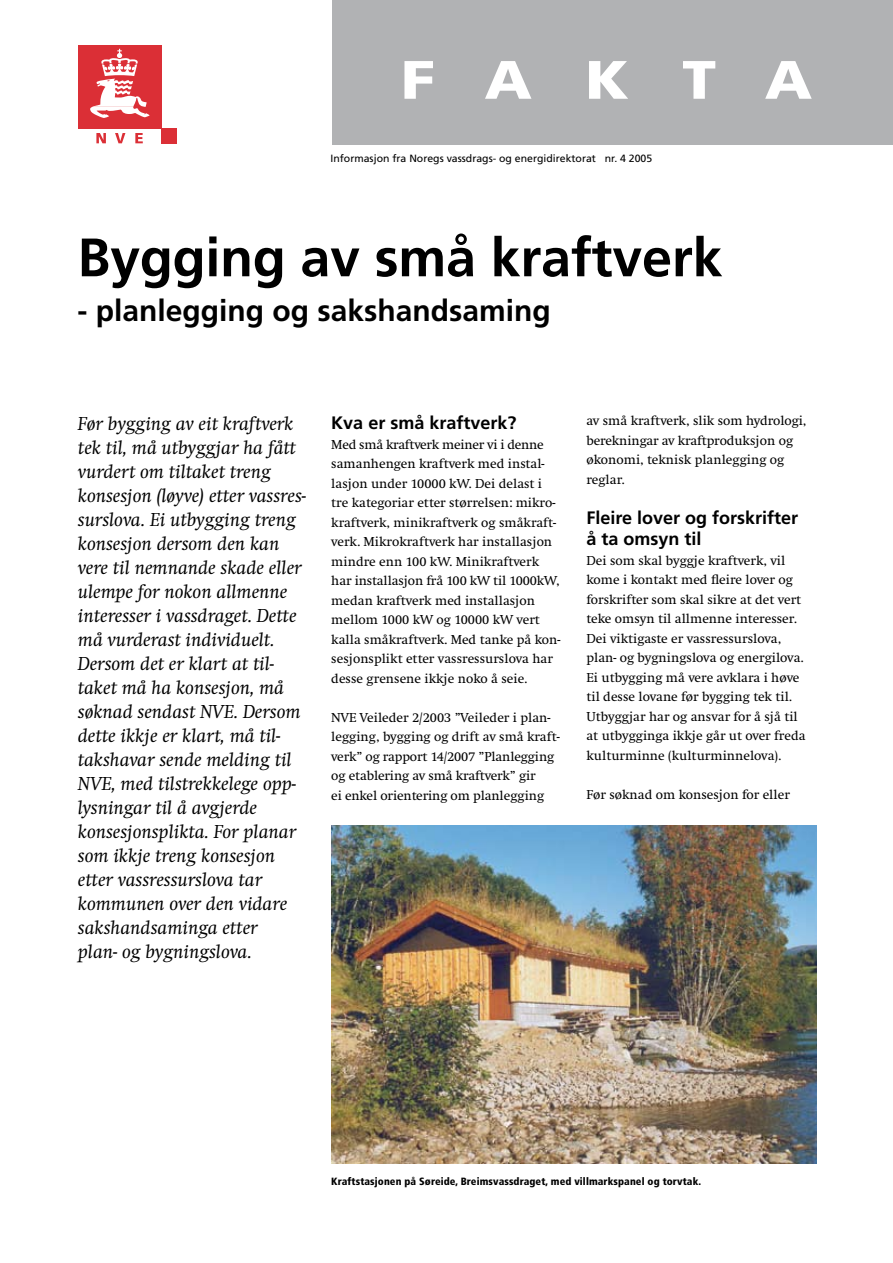
<style>
.page{position:relative;width:893px;height:1263px;background:#fff}
.page>*{position:absolute;margin:0;border:0;box-sizing:border-box;transform-origin:0 0}
.t1{font:700 54px "Frutiger";letter-spacing:-.005em;color:#000}
.t2{font:900 54px "Frutiger";letter-spacing:.845em;color:#fff;scale:1.13 1}
.t3{font:700 30px "Frutiger";color:#000}
.t4{font:italic 19.5px/24px "Swift EF";color:#000}
.t5{font:700 18px/21px "Frutiger";color:#000}
.t6{font:13.5px/19.5px "Swift EF";color:#000}
.t7{font:900 condensed 10.5px "Frutiger";letter-spacing:.01em;color:#000}
.t8{font:10.5px "Frutiger";color:#000}
</style>
<div class="page">
<svg style="left:96px;top:133px;width:10px;height:10px"></svg>
<svg style="left:115px;top:133px;width:10px;height:10px"></svg>
<svg style="left:135px;top:133px;width:8px;height:10px"></svg>
<div style="left:78px;top:45px;width:84px;height:84px;background:#db2f36"></div>
<div style="left:162px;top:129px;width:14px;height:15px;background:#db2f36"></div>
<svg style="left:90px;top:49px;width:60px;height:69px"></svg>
<div style="left:332px;top:0;width:561px;height:145px;background:#b1b2b4"></div>
<img style="left:331px;top:825px;width:485px;height:338px">
<h1 class="t2" style="left:401px;top:47px;width:366px">FAKTA</h1>
<p class="t8" style="left:331px;top:153px;width:323px">Informasjon fra Noregs vassdrags- og energidirektorat nr. 4 2005</p>
<h1 class="t1" style="left:77px;top:226px;width:647px">Bygging av små kraftverk</h1>
<h2 class="t3" style="left:77px;top:293px;width:475px">- planlegging og sakshandsaming</h2>
<p class="t4" style="left:78px;top:412px;width:230px">Før bygging av eit kraftverk tek til, må utbyggjar ha fått vurdert om tiltaket treng konsesjon (løyve) etter vassres&shy;surslova. Ei utbygging treng konsesjon dersom den kan vere til nemnande skade eller ulempe for nokon allmenne interesser i vassdraget. Dette må vurderast individuelt.<br>Dersom det er klart at til&shy;taket må ha konsesjon, må søknad sendast NVE. Dersom dette ikkje er klart, må til&shy;takshavar sende melding til<br>NVE, med tilstrekkelege opp&shy;lysningar til å avgjerde konsesjonsplikta. For planar som ikkje treng konsesjon etter vassressurslova tar kommunen over den vidare sakshandsaminga etter<br>plan- og bygningslova.</p>
<h3 class="t5" style="left:331px;top:412px;width:187px">Kva er små kraftverk?</h3>
<p class="t6" style="left:331px;top:435px;width:231px">Med små kraftverk meiner vi i denne samanhengen kraftverk med instal&shy;lasjon under 10000 kW. Dei delast i tre kategoriar etter størrelsen: mikro&shy;kraftverk, minikraftverk og småkraft&shy;verk. Mikrokraftverk har installasjon mindre enn 100 kW. Minikraftverk har installasjon frå 100 kW til 1000kW, medan kraftverk med installasjon mellom 1000 kW og 10000 kW vert kalla småkraftverk. Med tanke på kon&shy;sesjonsplikt etter vassressurslova har desse grensene ikkje noko å seie.</p>
<p class="t6" style="left:331px;top:708px;width:230px">NVE Veileder 2/2003 ”Veileder i plan&shy;legging, bygging og drift av små kraft&shy;verk” og rapport 14/2007 ”Planlegging og etablering av små kraftverk” gir<br>ei enkel orientering om planlegging</p>
<p class="t6" style="left:586px;top:411px;width:221px">av små kraftverk, slik som hydrologi, berekningar av kraftproduksjon og økonomi, teknisk planlegging og reglar.</p>
<h3 class="t5" style="left:586px;top:507px;width:213px">Fleire lover og forskrifter å ta omsyn til</h3>
<p class="t6" style="left:586px;top:551px;width:221px">Dei som skal byggje kraftverk, vil kome i kontakt med fleire lover og forskrifter som skal sikre at det vert teke omsyn til allmenne interesser.<br>Dei viktigaste er vassressurslova, plan- og bygningslova og energilova.<br>Ei utbygging må vere avklara i høve til desse lovane før bygging tek til.<br>Utbyggjar har og ansvar for å sjå til at utbygginga ikkje går ut over freda kulturminne (kulturminnelova).</p>
<p class="t6" style="left:586px;top:785px;width:205px">Før søknad om konsesjon for eller</p>
<p class="t7" style="left:331px;top:1175px;width:371px">Kraftstasjonen på Søreide, Breimsvassdraget, med villmarkspanel og torvtak.</p>
</div>
